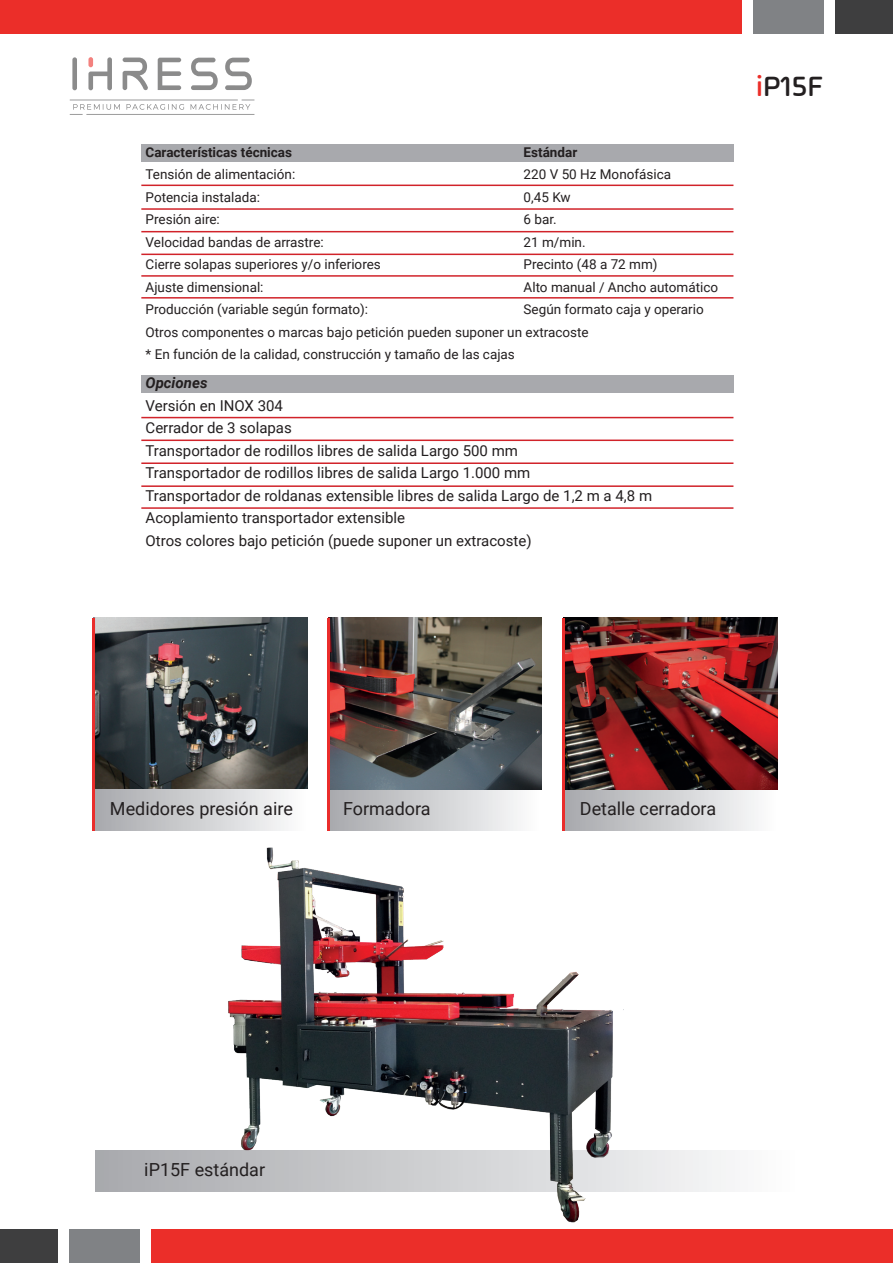
<style>
.page{position:relative;width:893px;height:1263px;background:#fff}
.page>*{position:absolute;margin:0;border:0;box-sizing:border-box;transform-origin:0 0}
.t1{font:500 29.4px "Ample Soft";color:#231f20}
.t2{font:18px "Roboto";color:#231f20}
.t3{font:15px/22.5px "Roboto";color:#231f20}
.t4{font:italic 700 15px "Roboto";color:#231f20}
.t5{font:13.5px/22.5px "Roboto";color:#231f20}
.t6{font:700 13.5px "Roboto";color:#231f20}
.s1{color:#eb2e29}
</style>
<div class="page">
<div style="left:0;top:0;width:742px;height:34px;background:#eb2e29"></div>
<div style="left:835px;top:0;width:58px;height:34px;background:#3e3e3f"></div>
<div style="left:753px;top:0;width:70px;height:34px;background:#808285"></div>
<div style="left:151px;top:1229px;width:742px;height:34px;background:#eb2e29"></div>
<div style="left:0;top:1229px;width:58px;height:34px;background:#3e3e3f"></div>
<div style="left:70px;top:1229px;width:70px;height:34px;background:#808285"></div>
<svg style="left:126px;top:104px;width:58px;height:6px"></svg>
<hr style="left:86px;top:114px;width:168px;height:1px;background:#3e3e3f">
<svg style="left:70px;top:104px;width:50px;height:11px"></svg>
<hr style="left:70px;top:100px;width:168px;height:1px;background:#3e3e3f">
<svg style="left:191px;top:100px;width:63px;height:10px"></svg>
<svg style="left:123px;top:58px;width:25px;height:32px"></svg>
<svg style="left:158px;top:58px;width:23px;height:32px"></svg>
<div style="left:72px;top:57px;width:5px;height:33px;background:#8b8b8b;border-radius:2px"></div>
<svg style="left:88px;top:57px;width:24px;height:33px"></svg>
<div style="left:88px;top:57px;width:5px;height:10px;background:#f3817e;border-radius:2px"></div>
<svg style="left:191px;top:58px;width:27px;height:32px"></svg>
<svg style="left:225px;top:58px;width:27px;height:32px"></svg>
<div style="left:328px;top:790px;width:212px;height:40px;background:linear-gradient(to right,#a7a8ac,#fcfcfd)"></div>
<div style="left:565px;top:790px;width:212px;height:40px;background:linear-gradient(to right,#a7a8ac,#fcfcfd)"></div>
<img style="left:95px;top:618px;width:212px;height:172px">
<img style="left:329px;top:618px;width:213px;height:172px">
<img style="left:565px;top:618px;width:212px;height:172px">
<hr style="left:93px;top:618px;width:2px;height:212px;background:#ea2d2b">
<hr style="left:327px;top:618px;width:2px;height:212px;background:#ea2d2b">
<hr style="left:562px;top:618px;width:3px;height:212px;background:#ea2d2b">
<div style="left:141px;top:144px;width:592px;height:17px;background:#a8a9ad"></div>
<div style="left:141px;top:375px;width:592px;height:17px;background:#a8a9ad"></div>
<hr style="left:141px;top:185px;width:592px;height:1px;background:#d1232a">
<hr style="left:141px;top:417px;width:592px;height:1px;background:#d1232a">
<hr style="left:141px;top:439px;width:592px;height:2px;background:#d1232a">
<hr style="left:141px;top:462px;width:592px;height:2px;background:#d1232a">
<hr style="left:141px;top:485px;width:592px;height:2px;background:#d1232a">
<hr style="left:141px;top:507px;width:592px;height:2px;background:#d1232a">
<hr style="left:141px;top:208px;width:592px;height:2px;background:#d1232a">
<hr style="left:141px;top:231px;width:592px;height:1px;background:#d1232a">
<hr style="left:141px;top:254px;width:592px;height:1px;background:#d1232a">
<hr style="left:141px;top:275px;width:592px;height:2px;background:#d1232a">
<hr style="left:141px;top:297px;width:592px;height:2px;background:#d1232a">
<div style="left:95px;top:1151px;width:79px;height:40px;background:#adaeb2"></div>
<div style="left:95px;top:790px;width:212px;height:40px;background:linear-gradient(to right,#a7a8ac,#fcfcfd)"></div>
<img style="left:174px;top:847px;width:552px;height:376px">
<p class="t6" style="left:146px;top:143px;width:148px">Características técnicas</p>
<p class="t6" style="left:524px;top:143px;width:55px">Estándar</p>
<p class="t5" style="left:146px;top:163px;width:151px">Tensión de alimentación:</p>
<p class="t5" style="left:524px;top:163px;width:149px">220 V 50 Hz Monofásica</p>
<p class="t5" style="left:146px;top:185px;width:116px">Potencia instalada:</p>
<p class="t5" style="left:524px;top:185px;width:48px">0,45 Kw</p>
<p class="t5" style="left:146px;top:208px;width:76px">Presión aire:</p>
<p class="t5" style="left:524px;top:208px;width:35px">6 bar.</p>
<p class="t5" style="left:146px;top:230px;width:180px">Velocidad bandas de arrastre:</p>
<p class="t5" style="left:524px;top:230px;width:64px">21 m/min.</p>
<p class="t5" style="left:146px;top:253px;width:237px">Cierre solapas superiores y/o inferiores</p>
<p class="t5" style="left:524px;top:253px;width:135px">Precinto (48 a 72 mm)</p>
<p class="t5" style="left:146px;top:275px;width:119px">Ajuste dimensional:</p>
<p class="t5" style="left:524px;top:275px;width:196px">Alto manual / Ancho automático</p>
<p class="t5" style="left:146px;top:298px;width:224px">Producción (variable según formato):</p>
<p class="t5" style="left:146px;top:298px;width:560px;text-indent:378px">Según formato caja y operario<br>Otros componentes o marcas bajo petición pueden suponer un extracoste<br>* En función de la calidad, construcción y tamaño de las cajas</p>
<p class="t4" style="left:146px;top:372px;width:63px">Opciones</p>
<p class="t3" style="left:146px;top:394px;width:508px">Versión en INOX 304<br>Cerrador de 3 solapas<br>Transportador de rodillos libres de salida Largo 500 mm<br>Transportador de rodillos libres de salida Largo 1.000 mm<br>Transportador de roldanas extensible libres de salida Largo de 1,2 m a 4,8 m Acoplamiento transportador extensible<br>Otros colores bajo petición (puede suponer un extracoste)</p>
<h1 class="t1" style="left:756px;top:70px;width:69px"><span class="s1">i</span>P15F</h1>
<h2 class="t2" style="left:110px;top:796px;width:184px">Medidores presión aire</h2>
<h2 class="t2" style="left:343px;top:796px;width:89px">Formadora</h2>
<h2 class="t2" style="left:580px;top:796px;width:138px">Detalle cerradora</h2>
<h2 class="t2" style="left:144px;top:1157px;width:122px">iP15F estándar</h2>
</div>
